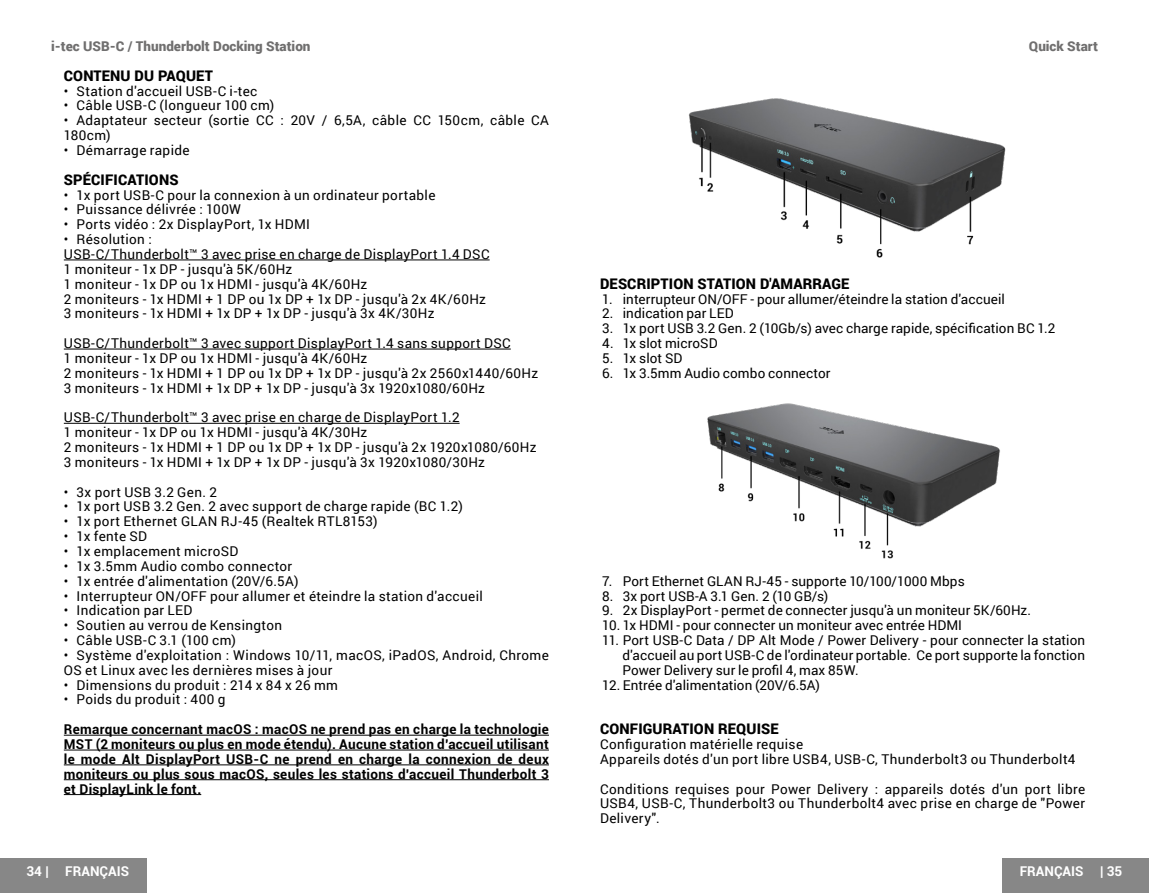
<style>
.page{position:relative;width:1149px;height:893px;background:#fff}
.page>*{position:absolute;margin:0;border:0;box-sizing:border-box;transform-origin:0 0}
.t1{font:900 14.62px "Roboto";letter-spacing:.01em;color:#000}
.t2{font:13.5px/14.8px "Roboto";letter-spacing:.025em;color:#000}
.t3{font:700 13.5px/14.8px "Roboto";letter-spacing:.025em;color:#000;text-align:justify}
.t4{font:13.5px "Roboto";letter-spacing:.005em;color:#000}
.t5{font:900 13.5px "Roboto";color:#706f6f}
.t6{font:700 13.5px "Roboto";color:#fff}
</style>
<div class="page">
<div style="left:0;top:858px;width:147px;height:35px;background:#878787"></div>
<div style="left:1001px;top:858px;width:147px;height:35px;background:#878787"></div>
<svg style="left:1001px;top:858px;width:1px;height:32px"></svg>
<img style="left:707px;top:403px;width:293px;height:156px">
<img style="left:689px;top:98px;width:317px;height:160px">
<hr style="left:64px;top:260px;width:425px;height:1px;background:#000">
<hr style="left:64px;top:349px;width:446px;height:1px;background:#000">
<hr style="left:64px;top:423px;width:395px;height:1px;background:#000">
<hr style="left:64px;top:735px;width:485px;height:1px;background:#000">
<hr style="left:64px;top:750px;width:485px;height:1px;background:#000">
<hr style="left:64px;top:764px;width:485px;height:1px;background:#000">
<hr style="left:64px;top:779px;width:485px;height:1px;background:#000">
<hr style="left:64px;top:794px;width:137px;height:1px;background:#000">
<p class="t5" style="left:51px;top:37px;width:261px">i-tec USB-C / Thunderbolt Docking Station</p>
<p class="t5" style="left:1028px;top:37px;width:71px">Quick Start</p>
<p class="t1" style="left:64px;top:65px;width:150px">CONTENU DU PAQUET</p>
<p class="t2" style="left:64px;top:83px;width:195px">• Station d'accueil USB-C i-tec</p>
<p class="t2" style="left:64px;top:98px;width:212px">• Câble USB-C (longueur 100 cm)</p>
<p class="t2" style="left:64px;top:113px;width:486px">• Adaptateur secteur (sortie CC : 20V / 6,5A, câble CC 150cm, câble CA<br>180cm)</p>
<p class="t2" style="left:64px;top:142px;width:127px">• Démarrage rapide</p>
<p class="t1" style="left:64px;top:169px;width:116px">SPÉCIFICATIONS</p>
<p class="t2" style="left:64px;top:187px;width:373px">• 1x port USB-C pour la connexion à un ordinateur portable</p>
<p class="t2" style="left:64px;top:202px;width:179px">• Puissance délivrée : 100W</p>
<p class="t2" style="left:64px;top:216px;width:248px">• Ports vidéo : 2x DisplayPort, 1x HDMI</p>
<p class="t2" style="left:64px;top:231px;width:427px">• Résolution :<br>USB-C/Thunderbolt™ 3 avec prise en charge de DisplayPort 1.4 DSC 1 moniteur - 1x DP - jusqu'à 5K/60Hz<br>1 moniteur - 1x DP ou 1x HDMI - jusqu'à 4K/60Hz<br>2 moniteurs - 1x HDMI + 1 DP ou 1x DP + 1x DP - jusqu'à 2x 4K/60Hz 3 moniteurs - 1x HDMI + 1x DP + 1x DP - jusqu'à 3x 4K/30Hz</p>
<p class="t2" style="left:64px;top:335px;width:475px">USB-C/Thunderbolt™ 3 avec support DisplayPort 1.4 sans support DSC<br>1 moniteur - 1x DP ou 1x HDMI - jusqu'à 4K/60Hz<br>2 moniteurs - 1x HDMI + 1 DP ou 1x DP + 1x DP - jusqu'à 2x 2560x1440/60Hz 3 moniteurs - 1x HDMI + 1x DP + 1x DP - jusqu'à 3x 1920x1080/60Hz</p>
<p class="t2" style="left:64px;top:410px;width:474px">USB-C/Thunderbolt™ 3 avec prise en charge de DisplayPort 1.2<br>1 moniteur - 1x DP ou 1x HDMI - jusqu'à 4K/30Hz<br>2 moniteurs - 1x HDMI + 1 DP ou 1x DP + 1x DP - jusqu'à 2x 1920x1080/60Hz 3 moniteurs - 1x HDMI + 1x DP + 1x DP - jusqu'à 3x 1920x1080/30Hz</p>
<p class="t2" style="left:64px;top:484px;width:155px">• 3x port USB 3.2 Gen. 2</p>
<p class="t2" style="left:64px;top:499px;width:400px">• 1x port USB 3.2 Gen. 2 avec support de charge rapide (BC 1.2)</p>
<p class="t2" style="left:64px;top:513px;width:315px">• 1x port Ethernet GLAN RJ-45 (Realtek RTL8153)</p>
<p class="t2" style="left:64px;top:528px;width:85px">• 1x fente SD</p>
<p class="t2" style="left:64px;top:543px;width:176px">• 1x emplacement microSD</p>
<p class="t2" style="left:64px;top:558px;width:230px">• 1x 3.5mm Audio combo connector</p>
<p class="t2" style="left:64px;top:573px;width:236px">• 1x entrée d'alimentation (20V/6.5A)</p>
<p class="t2" style="left:64px;top:588px;width:420px">• Interrupteur ON/OFF pour allumer et éteindre la station d'accueil</p>
<p class="t2" style="left:64px;top:603px;width:130px">• Indication par LED</p>
<p class="t2" style="left:64px;top:617px;width:220px">• Soutien au verrou de Kensington</p>
<p class="t2" style="left:64px;top:632px;width:174px">• Câble USB-C 3.1 (100 cm)</p>
<p class="t2" style="left:64px;top:647px;width:486px">• Système d'exploitation : Windows 10/11, macOS, iPadOS, Android, Chrome<br>OS et Linux avec les dernières mises à jour</p>
<p class="t2" style="left:64px;top:677px;width:275px">• Dimensions du produit : 214 x 84 x 26 mm</p>
<p class="t2" style="left:64px;top:692px;width:163px">• Poids du produit : 400 g</p>
<p class="t3" style="left:64px;top:721px;width:486px">Remarque concernant macOS : macOS ne prend pas en charge la technologie MST (2 moniteurs ou plus en mode étendu). Aucune station d'accueil utilisant le mode Alt DisplayPort USB-C ne prend en charge la connexion de deux moniteurs ou plus sous macOS, seules les stations d'accueil Thunderbolt 3 et DisplayLink le font.</p>
<p class="t1" style="left:600px;top:273px;width:251px">DESCRIPTION STATION D'AMARRAGE</p>
<p class="t2" style="left:602px;top:291px;width:404px">1. interrupteur ON/OFF - pour allumer/éteindre la station d'accueil</p>
<p class="t4" style="left:602px;top:304px;width:133px">2. indication par LED</p>
<p class="t2" style="left:602px;top:320px;width:454px">3. 1x port USB 3.2 Gen. 2 (10Gb/s) avec charge rapide, spécification BC 1.2</p>
<p class="t4" style="left:602px;top:334px;width:117px">4. 1x slot microSD</p>
<p class="t2" style="left:602px;top:350px;width:82px">5. 1x slot SD</p>
<p class="t2" style="left:602px;top:365px;width:230px">6. 1x 3.5mm Audio combo connector</p>
<p class="t2" style="left:602px;top:573px;width:364px">7. Port Ethernet GLAN RJ-45 - supporte 10/100/1000 Mbps</p>
<p class="t4" style="left:602px;top:586px;width:227px">8. 3x port USB-A 3.1 Gen. 2 (10 GB/s)</p>
<p class="t2" style="left:602px;top:603px;width:430px">9. 2x DisplayPort - permet de connecter jusqu'à un moniteur 5K/60Hz.</p>
<p class="t2" style="left:602px;top:617px;width:361px">10. 1x HDMI - pour connecter un moniteur avec entrée HDMI</p>
<p class="t2" style="left:622px;top:632px;width:464px;text-align:justify;text-indent:-20px">11. Port USB-C Data / DP Alt Mode / Power Delivery - pour connecter la station d'accueil au port USB-C de l'ordinateur portable. Ce port supporte la fonction Power Delivery sur le profil 4, max 85W.</p>
<p class="t4" style="left:602px;top:675px;width:219px">12. Entrée d'alimentation (20V/6.5A)</p>
<p class="t1" style="left:600px;top:719px;width:180px">CONFIGURATION REQUISE</p>
<p class="t2" style="left:600px;top:736px;width:476px">Configuration matérielle requise<br>Appareils dotés d'un port libre USB4, USB-C, Thunderbolt3 ou Thunderbolt4</p>
<p class="t2" style="left:600px;top:781px;width:486px;text-align:justify">Conditions requises pour Power Delivery : appareils dotés d'un port libre USB4, USB-C, Thunderbolt3 ou Thunderbolt4 avec prise en charge de "Power Delivery".</p>
<p class="t6" style="left:27px;top:862px;width:24px">34 |</p>
<p class="t6" style="left:1099px;top:862px;width:24px">| 35</p>
<p class="t6" style="left:65px;top:862px;width:65px">FRANÇAIS</p>
<p class="t6" style="left:1019px;top:862px;width:65px">FRANÇAIS</p>
</div>
